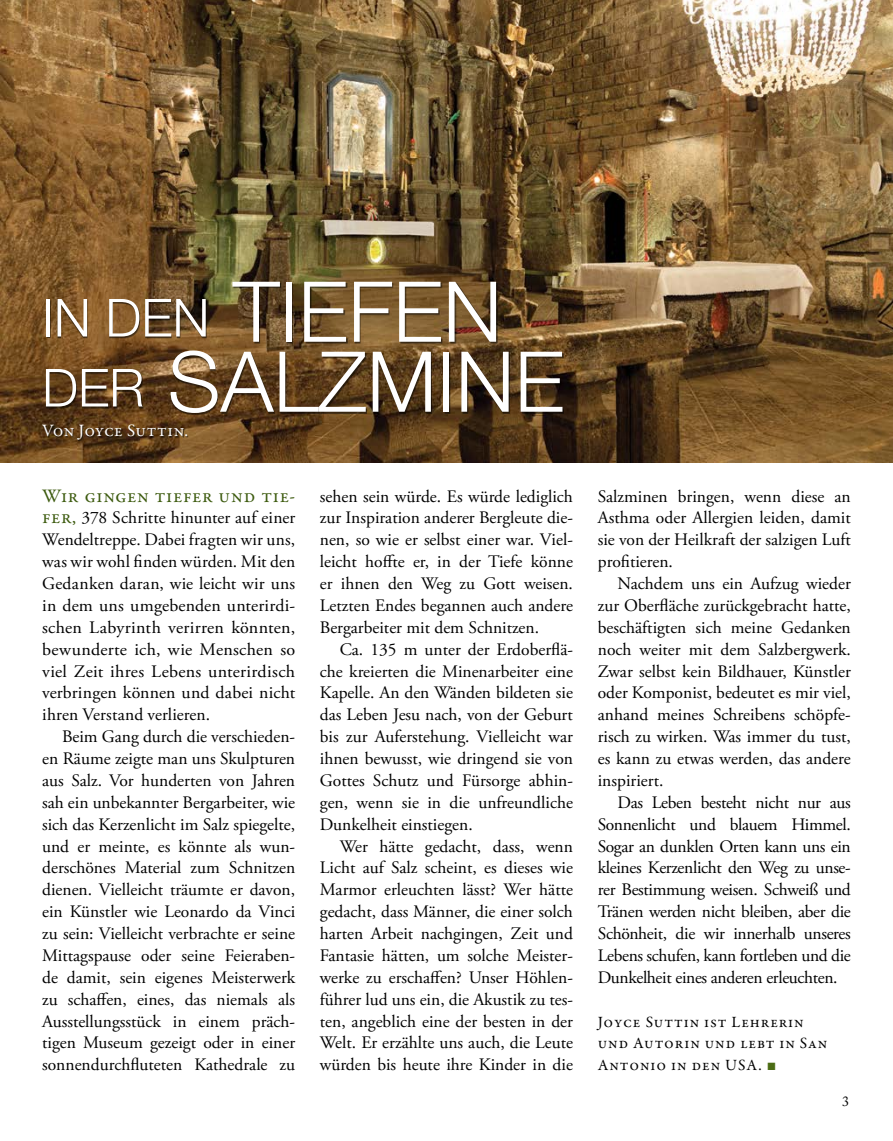
<style>
.page{position:relative;width:893px;height:1141px;background:#fff}
.page>*{position:absolute;margin:0;border:0;box-sizing:border-box;transform-origin:0 0}
.t1{font:300 84px "Helvetica Neue LT Std";color:#fff}
.t2{font:300 52.5px "Helvetica Neue LT Std";color:#fff}
.t3{font:19.25px "Garamond Premr Pro";letter-spacing:.03em;color:#3d5b0f}
.t4{font:17.5px/21.9px "Adobe Garamond Pro";color:#000;text-align:justify}
.t5{font:17.5px "Garamond Premr Pro";letter-spacing:.015em;color:#fff}
.t6{font:15.75px/21.9px "Garamond Premr Pro";letter-spacing:.06em;color:#000}
.t7{font:14px "Adobe Caslon Pro";color:#000}
.s1{font-size:52.5px}
.s2{font-family:"Garamond Premr Pro";font-size:19.25px;color:#3d5b0f}
.s3{font-family:"Arial";color:#4b6c14}
</style>
<div class="page">
<img style="left:0;top:0;width:893px;height:462px">
<div style="left:44px;top:283px;width:520px;height:158px;background:#000;opacity:.55"></div>
<h1 class="t1" style="left:42px;top:260px;width:461px"><span class="s1">IN DEN</span> TIEFEN</h1>
<h2 class="t2" style="left:42px;top:356px;width:104px">DER</h2>
<p class="t5" style="left:42px;top:420px;width:147px">Von Joyce Suttin.</p>
<h1 class="t1" style="left:168px;top:330px;width:398px">SALZMINE</h1>
<p class="t3" style="left:42px;top:484px;width:254px">Wir gingen tiefer und tie-</p>
<p class="t4" style="left:42px;top:508px;width:255px"><span class="s2">fer,</span> 378 Schritte hinunter auf einer Wendeltreppe. Dabei fragten wir uns, was wir wohl finden würden. Mit den Gedanken daran, wie leicht wir uns in dem uns umgebenden unterirdi&shy;schen Labyrinth verirren könnten, bewunderte ich, wie Menschen so viel Zeit ihres Lebens unterirdisch verbringen können und dabei nicht ihren Verstand verlieren.</p>
<p class="t4" style="left:42px;top:726px;width:255px;text-indent:20px">Beim Gang durch die verschieden&shy;en Räume zeigte man uns Skulpturen aus Salz. Vor hunderten von Jahren sah ein unbekannter Bergarbeiter, wie sich das Kerzenlicht im Salz spiegelte, und er meinte, es könnte als wun&shy;derschönes Material zum Schnitzen dienen. Vielleicht träumte er davon, ein Künstler wie Leonardo da Vinci zu sein: Vielleicht verbrachte er seine Mittagspause oder seine Feieraben&shy;de damit, sein eigenes Meisterwerk zu schaffen, eines, das niemals als Ausstellungsstück in einem präch&shy;tigen Museum gezeigt oder in einer sonnendurchfluteten Kathedrale zu</p>
<p class="t4" style="left:320px;top:486px;width:255px">sehen sein würde. Es würde lediglich zur Inspiration anderer Bergleute die&shy;nen, so wie er selbst einer war. Viel&shy;leicht hoffte er, in der Tiefe könne er ihnen den Weg zu Gott weisen.<br>Letzten Endes begannen auch andere Bergarbeiter mit dem Schnitzen.</p>
<p class="t4" style="left:320px;top:639px;width:255px;text-indent:20px">Ca. 135 m unter der Erdoberflä&shy;che kreierten die Minenarbeiter eine Kapelle. An den Wänden bildeten sie das Leben Jesu nach, von der Geburt bis zur Auferstehung. Vielleicht war ihnen bewusst, wie dringend sie von Gottes Schutz und Fürsorge abhin&shy;gen, wenn sie in die unfreundliche Dunkelheit einstiegen.</p>
<p class="t4" style="left:320px;top:836px;width:255px;text-indent:20px">Wer hätte gedacht, dass, wenn Licht auf Salz scheint, es dieses wie Marmor erleuchten lässt? Wer hätte gedacht, dass Männer, die einer solch harten Arbeit nachgingen, Zeit und Fantasie hätten, um solche Meister&shy;werke zu erschaffen? Unser Höhlen&shy;führer lud uns ein, die Akustik zu tes&shy;ten, angeblich eine der besten in der Welt. Er erzählte uns auch, die Leute würden bis heute ihre Kinder in die</p>
<p class="t4" style="left:598px;top:486px;width:254px">Salzminen bringen, wenn diese an Asthma oder Allergien leiden, damit sie von der Heilkraft der salzigen Luft profitieren.</p>
<p class="t4" style="left:598px;top:573px;width:255px;text-indent:20px">Nachdem uns ein Aufzug wieder zur Oberfläche zurückgebracht hatte, beschäftigten sich meine Gedanken noch weiter mit dem Salzbergwerk.<br>Zwar selbst kein Bildhauer, Künstler oder Komponist, bedeutet es mir viel, anhand meines Schreibens schöpfe&shy;risch zu wirken. Was immer du tust, es kann zu etwas werden, das andere inspiriert.</p>
<p class="t4" style="left:598px;top:792px;width:255px;text-indent:20px">Das Leben besteht nicht nur aus Sonnenlicht und blauem Himmel.<br>Sogar an dunklen Orten kann uns ein kleines Kerzenlicht den Weg zu unse&shy;rer Bestimmung weisen. Schweiß und Tränen werden nicht bleiben, aber die Schönheit, die wir innerhalb unseres Lebens schufen, kann fortleben und die Dunkelheit eines anderen erleuchten.</p>
<p class="t6" style="left:598px;top:1011px;width:231px">Joyce Suttin ist Lehrerin und Autorin und lebt in San<br>Antonio in den USA. <span class="s3">■</span></p>
<p class="t7" style="left:842px;top:1093px;width:8px">3</p>
</div>
